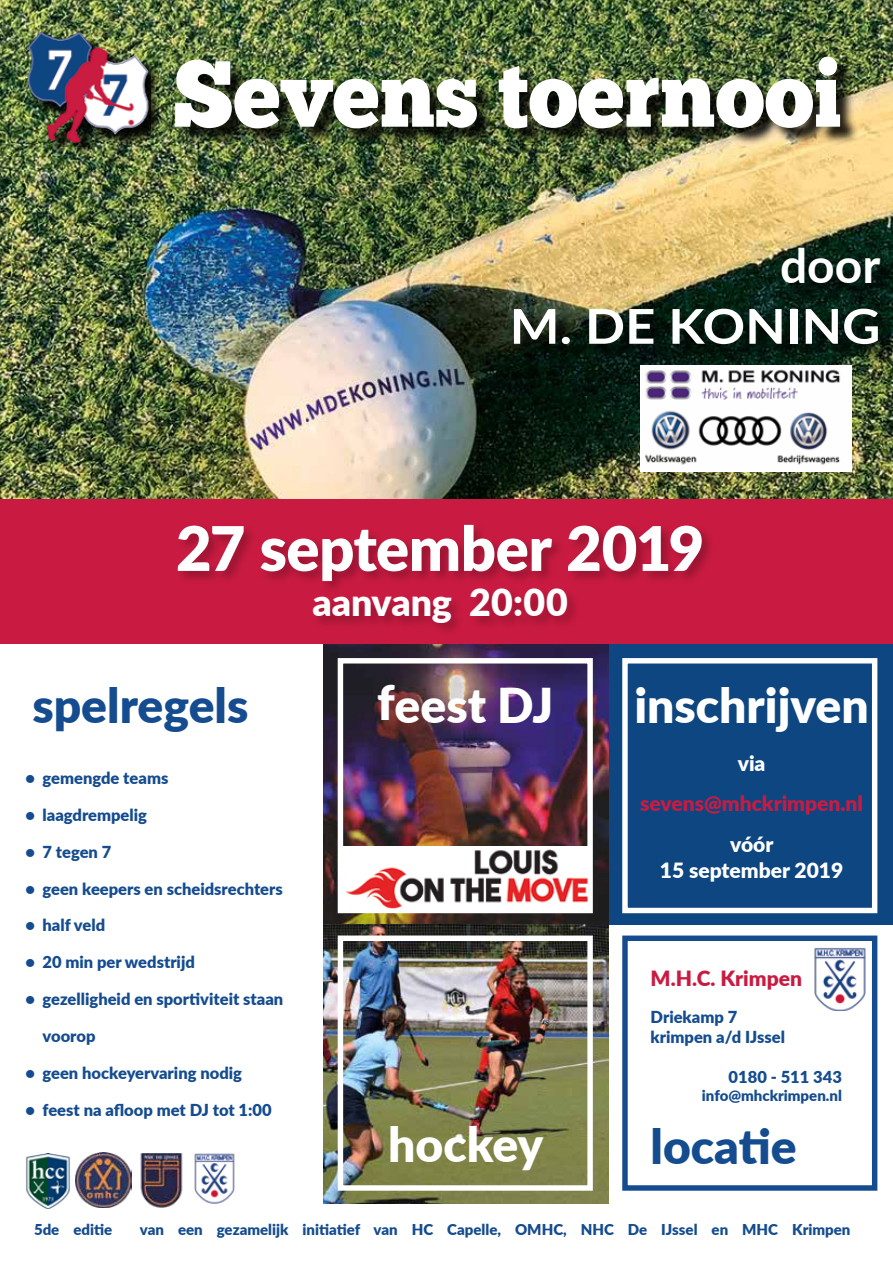
<style>
.page{position:relative;width:893px;height:1263px;background:#fff}
.page>*{position:absolute;margin:0;border:0;box-sizing:border-box;transform-origin:0 0}
.t1{font:93.6px "Chunk Five";color:#fff;scale:.92 1}
.t2{font:900 61.5px "Lato";letter-spacing:-.01em;color:#fff}
.t3{font:900 48px "Lato";color:#fff}
.t4{font:900 48px "Lato";color:#154c8f}
.t5{font:700 48px "Lato";color:#fff;scale:1.1 1}
.t6{font:700 48px "Lato";color:#fff}
.t7{font:900 37.5px "Lato";color:#fff}
.t8{font:900 21px "Lato";color:#c91b41}
.t9{font:900 21px/25.2px "Lato";color:#fff;text-align:center}
.t10{font:900 16.5px/19.8px "Lato";color:#154c8f}
.t11{font:900 15px "Lato";color:#154c8f}
</style>
<div class="page">
<img style="left:26px;top:1152px;width:105px;height:56px">
<img style="left:140px;top:1153px;width:43px;height:55px">
<img style="left:194px;top:1153px;width:41px;height:51px">
<img style="left:0;top:0;width:893px;height:500px">
<div style="left:608px;top:644px;width:285px;height:280px;background:#0e4681"></div>
<div style="left:784px;top:249px;width:109px;height:53px;background:#000;opacity:.85"></div>
<img style="left:323px;top:644px;width:285px;height:559px">
<div style="left:0;top:500px;width:893px;height:144px;background:#c91b41"></div>
<div style="left:176px;top:523px;width:539px;height:114px;background:#000;opacity:.25"></div>
<div style="left:516px;top:310px;width:377px;height:53px;background:#000;opacity:.85"></div>
<div style="left:338px;top:658px;width:255px;height:255px;border:5px solid #fff"></div>
<div style="left:622px;top:658px;width:255px;height:255px;border:5px solid #fff"></div>
<div style="left:338px;top:935px;width:255px;height:256px;border:5px solid #fff"></div>
<div style="left:622px;top:935px;width:255px;height:256px;border:5px solid #154c8f"></div>
<img style="left:814px;top:948px;width:52px;height:62px">
<img style="left:641px;top:366px;width:211px;height:105px">
<img style="left:344px;top:847px;width:246px;height:63px">
<div style="left:30px;top:34px;width:134px;height:123px;background:#000;opacity:.75"></div>
<div style="left:31px;top:35px;width:120px;height:112px;background:#000;opacity:.75"></div>
<img style="left:28px;top:29px;width:123px;height:114px">
<div style="left:178px;top:59px;width:681px;height:88px;background:#000;opacity:.86"></div>
<h1 class="t1" style="left:173px;top:50px;width:729px">Sevens toernooi</h1>
<h3 class="t6" style="left:780px;top:230px;width:102px">door</h3>
<h3 class="t5" style="left:510px;top:291px;width:339px">M. DE KONING</h3>
<h2 class="t2" style="left:176px;top:502px;width:530px">27 september 2019</h2>
<h3 class="t7" style="left:312px;top:574px;width:257px">aanvang 20:00</h3>
<h3 class="t4" style="left:32px;top:669px;width:218px">spelregels</h3>
<p class="t10" style="left:26px;top:767px;width:144px">• gemengde teams</p>
<p class="t10" style="left:26px;top:804px;width:123px">• laagdrempelig</p>
<p class="t10" style="left:26px;top:841px;width:87px">• 7 tegen 7</p>
<p class="t10" style="left:26px;top:878px;width:259px">• geen keepers en scheidsrechters</p>
<p class="t10" style="left:26px;top:915px;width:81px">• half veld</p>
<p class="t10" style="left:26px;top:951px;width:171px">• 20 min per wedstrijd</p>
<p class="t10" style="left:26px;top:988px;width:259px">• gezelligheid en sportiviteit staan</p>
<p class="t10" style="left:43px;top:1025px;width:54px">voorop</p>
<p class="t10" style="left:26px;top:1062px;width:218px">• geen hockeyervaring nodig</p>
<p class="t10" style="left:26px;top:1099px;width:248px">• feest na afloop met DJ tot 1:00</p>
<h3 class="t3" style="left:377px;top:669px;width:178px">feest DJ</h3>
<h3 class="t3" style="left:388px;top:1109px;width:157px">hockey</h3>
<h3 class="t3" style="left:634px;top:669px;width:236px">inschrijven</h3>
<p class="t9" style="left:738px;top:750px;width:29px">via</p>
<p class="t8" style="left:640px;top:787px;width:224px">sevens@mhckrimpen.nl</p>
<p class="t9" style="left:660px;top:831px;width:185px">vóór<br>15 september 2019</p>
<p class="t8" style="left:651px;top:962px;width:153px">M.H.C. Krimpen</p>
<p class="t10" style="left:651px;top:1007px;width:136px">Driekamp 7 krimpen a/d IJssel</p>
<p class="t10" style="left:729px;top:1066px;width:115px">0180 - 511 343</p>
<p class="t11" style="left:702px;top:1084px;width:141px">info@mhckrimpen.nl</p>
<h3 class="t4" style="left:651px;top:1110px;width:148px">locatie</h3>
<p class="t11" style="left:34px;top:1218px;width:80px">5de editie</p>
<p class="t11" style="left:140px;top:1218px;width:712px">van een gezamelijk initiatief van HC Capelle, OMHC, NHC De IJssel en MHC Krimpen</p>
</div>
